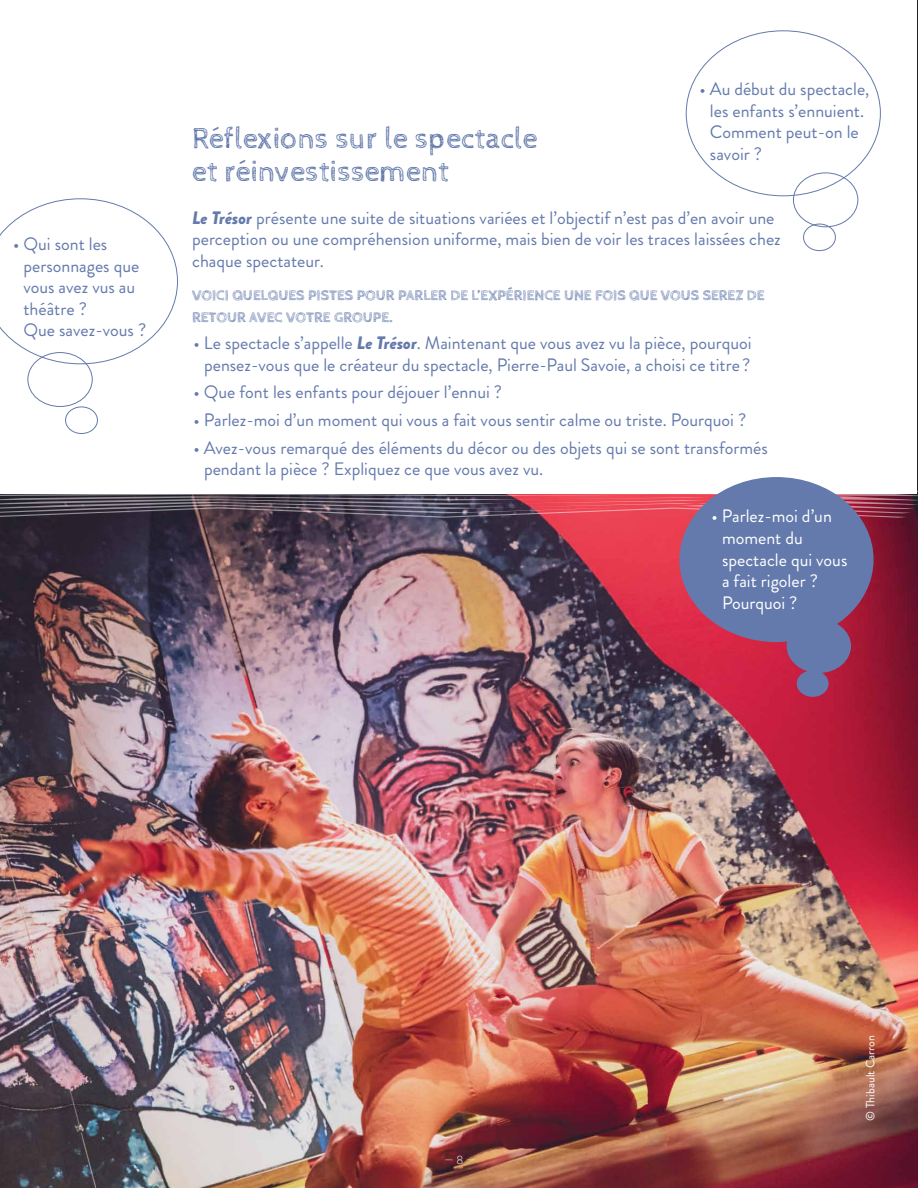
<style>
.page{position:relative;width:918px;height:1188px;background:#fff}
.page>*{position:absolute;margin:0;border:0;box-sizing:border-box;transform-origin:0 0}
.t1{font:30px/33px "Cabin Sketch";color:#647aac}
.t2{font:18px/21.6px "Brandon Grotesque";color:#647aac}
.t3{font:18px/21.6px "Brandon Grotesque";color:#fff}
.t4{font:700 15px/21.6px "Cabin Sketch";color:#647aac}
.t5{font:12px "Brandon Grotesque";color:#fff}
.t6{font:300 12px "Brandon Grotesque";color:#fff}
.s1{font-weight:900;font-style:italic}
</style>
<div class="page">
<img style="left:0;top:518px;width:918px;height:670px">
<img style="left:917px;top:0;width:1px;height:491px">
<svg style="left:0;top:199px;width:178px;height:165px"></svg>
<div style="left:28px;top:352px;width:64px;height:55px;border:1px solid #647aac;border-radius:50%"></div>
<div style="left:65px;top:407px;width:33px;height:27px;border:1px solid #647aac;border-radius:50%"></div>
<div style="left:793px;top:173px;width:65px;height:54px;border:1px solid #647aac;border-radius:50%"></div>
<div style="left:803px;top:224px;width:33px;height:27px;border:1px solid #647aac;border-radius:50%"></div>
<svg style="left:0;top:491px;width:918px;height:27px;background:#8a5f6c"></svg>
<div style="left:679px;top:477px;width:195px;height:165px;background:#647aac;border-radius:50%"></div>
<div style="left:787px;top:619px;width:64px;height:54px;background:#647aac;border-radius:50%"></div>
<div style="left:797px;top:670px;width:32px;height:27px;background:#647aac;border-radius:50%"></div>
<p class="t2" style="left:23px;top:234px;width:124px;text-indent:-10px">• Qui sont les personnages que vous avez vus au théâtre ?<br>Que savez-vous ?</p>
<p class="t2" style="left:710px;top:78px;width:161px;text-indent:-10px">• Au début du spectacle, les enfants s’ennuient.<br>Comment peut-on le savoir ?</p>
<h1 class="t1" style="left:192px;top:122px;width:347px">Réflexions sur le spectacle et réinvestissement</h1>
<p class="t2" style="left:192px;top:207px;width:590px"><span class="s1">Le Trésor</span> présente une suite de situations variées et l’objectif n’est pas d’en avoir une perception ou une compréhension uniforme, mais bien de voir les traces laissées chez chaque spectateur.</p>
<p class="t4" style="left:192px;top:285px;width:574px">VOICI QUELQUES PISTES POUR PARLER DE L’EXPÉRIENCE UNE FOIS QUE VOUS SEREZ DE<br>RETOUR AVEC VOTRE GROUPE.</p>
<p class="t2" style="left:194px;top:333px;width:560px;text-align:center">• Le spectacle s’appelle <span class="s1">Le Trésor</span>. Maintenant que vous avez vu la pièce, pourquoi pensez-vous que le créateur du spectacle, Pierre-Paul Savoie, a choisi ce titre ?</p>
<p class="t2" style="left:194px;top:382px;width:310px">• Que font les enfants pour déjouer l’ennui ?</p>
<p class="t2" style="left:194px;top:409px;width:554px">• Parlez-moi d’un moment qui vous a fait vous sentir calme ou triste. Pourquoi ?</p>
<p class="t2" style="left:204px;top:437px;width:565px;text-indent:-10px">• Avez-vous remarqué des éléments du décor ou des objets qui se sont transformés pendant la pièce ? Expliquez ce que vous avez vu.</p>
<p class="t3" style="left:722px;top:506px;width:127px;text-indent:-10px">• Parlez-moi d’un moment du spectacle qui vous a fait rigoler ?<br>Pourquoi ?</p>
<p class="t6" style="left:444px;top:1151px;width:34px">— 8 —</p>
<p class="t5" style="left:862px;top:1121px;width:87px;rotate:-90deg">© Thibault Carron</p>
</div>
